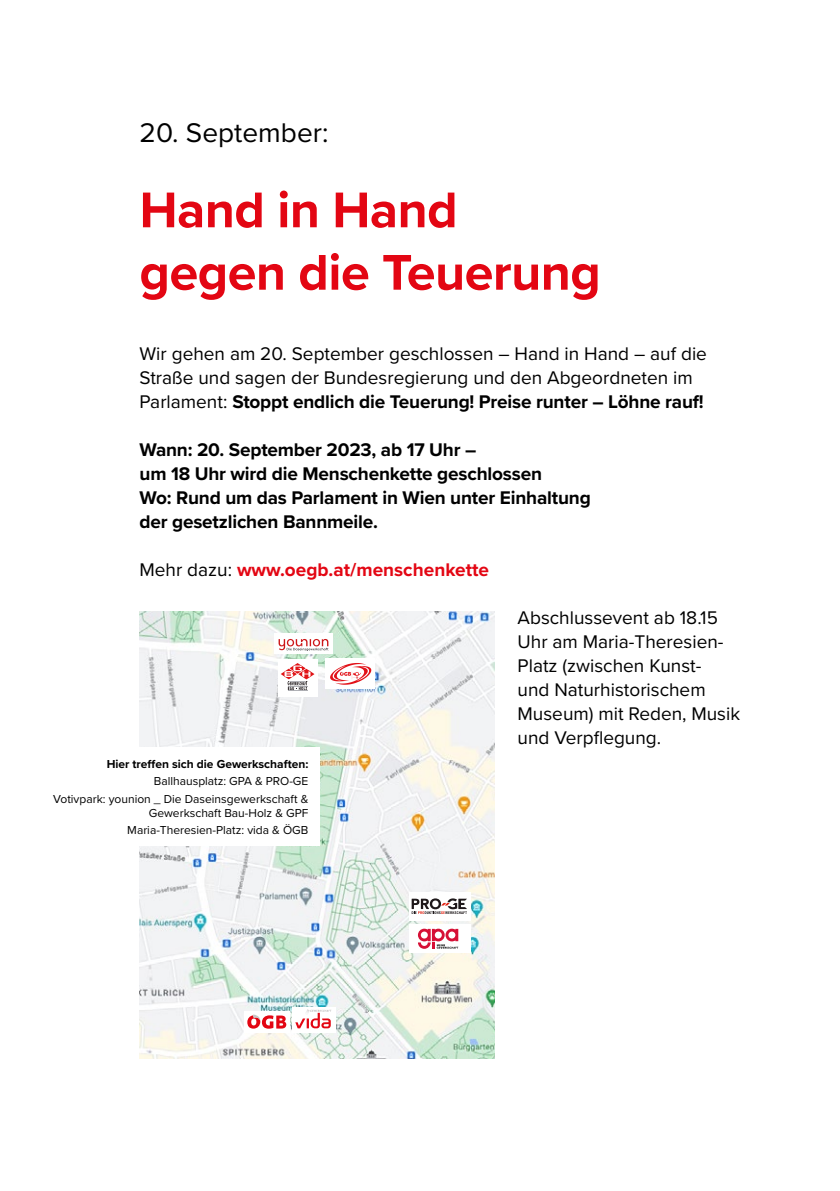
<style>
.page{position:relative;width:840px;height:1191px;background:#fff}
.page>*{position:absolute;margin:0;border:0;box-sizing:border-box;transform-origin:0 0}
.t1{font:700 52px/62.4px "Proxima Nova";letter-spacing:-.01em;color:#e30613}
.t2{font:28px "Proxima Nova";color:#000}
.t3{font:19px/24px "Proxima Nova";color:#000}
.t4{font:700 19px/24px "Proxima Nova";letter-spacing:-.01em;color:#000}
.t5{font:700 19px "Proxima Nova";color:#e30613}
.t6{font:12px/17.2px "Proxima Nova";color:#000;text-align:right}
.t7{font:700 12px "Proxima Nova";color:#000}
.s1{font-weight:700}
.s2{font-weight:400;color:#000}
</style>
<div class="page">
<img style="left:139px;top:611px;width:355px;height:447px">
<div style="left:325px;top:659px;width:49px;height:30px;background:#fff"></div>
<svg style="left:330px;top:663px;width:41px;height:22px"></svg>
<div style="left:277px;top:659px;width:40px;height:37px;background:#fff"></div>
<svg style="left:281px;top:663px;width:33px;height:28px"></svg>
<div style="left:274px;top:633px;width:58px;height:21px;background:#fff"></div>
<svg style="left:278px;top:639px;width:50px;height:12px"></svg>
<div style="left:409px;top:924px;width:61px;height:29px;background:#fff"></div>
<svg style="left:418px;top:928px;width:40px;height:20px"></svg>
<div style="left:409px;top:892px;width:61px;height:29px;background:#fff"></div>
<svg style="left:411px;top:898px;width:55px;height:16px"></svg>
<div style="left:292px;top:1007px;width:43px;height:26px;background:#fff"></div>
<svg style="left:295px;top:1009px;width:36px;height:19px"></svg>
<div style="left:244px;top:1011px;width:45px;height:22px;background:#fff"></div>
<svg style="left:247px;top:1014px;width:39px;height:14px"></svg>
<div style="left:24px;top:747px;width:295px;height:98px;background:#fff"></div>
<h2 class="t2" style="left:139px;top:112px;width:190px">20. September:</h2>
<h1 class="t1" style="left:139px;top:178px;width:462px">Hand in Hand gegen die Teuerung</h1>
<p class="t3" style="left:139px;top:341px;width:568px">Wir gehen am 20. September geschlossen – Hand in Hand – auf die<br>Straße und sagen der Bundesregierung und den Abgeordneten im<br>Parlament: <span class="s1">Stoppt endlich die Teuerung! Preise runter – Löhne rauf!</span></p>
<p class="t4" style="left:139px;top:437px;width:452px">Wann: 20. September 2023, ab 17 Uhr –<br>um 18 Uhr wird die Menschenkette geschlossen<br>Wo: Rund um das Parlament in Wien unter Einhaltung der gesetzlichen Bannmeile.</p>
<p class="t5" style="left:139px;top:555px;width:351px"><span class="s2">Mehr dazu:</span> www.oegb.at/menschenkette</p>
<p class="t3" style="left:517px;top:605px;width:224px">Abschlussevent ab 18.15<br>Uhr am Maria-Theresien-<br>Platz (zwischen Kunst-<br>und Naturhistorischem<br>Museum) mit Reden, Musik und Verpflegung.</p>
<p class="t7" style="left:107px;top:755px;width:203px">Hier treffen sich die Gewerkschaften:</p>
<p class="t6" style="left:53px;top:772px;width:256px">Ballhausplatz: GPA &amp; PRO-GE<br>Votivpark: younion _ Die Daseinsgewerkschaft &amp;</p>
<p class="t6" style="left:127px;top:804px;width:182px">Gewerkschaft Bau-Holz &amp; GPF<br>Maria-Theresien-Platz: vida &amp; ÖGB</p>
</div>
